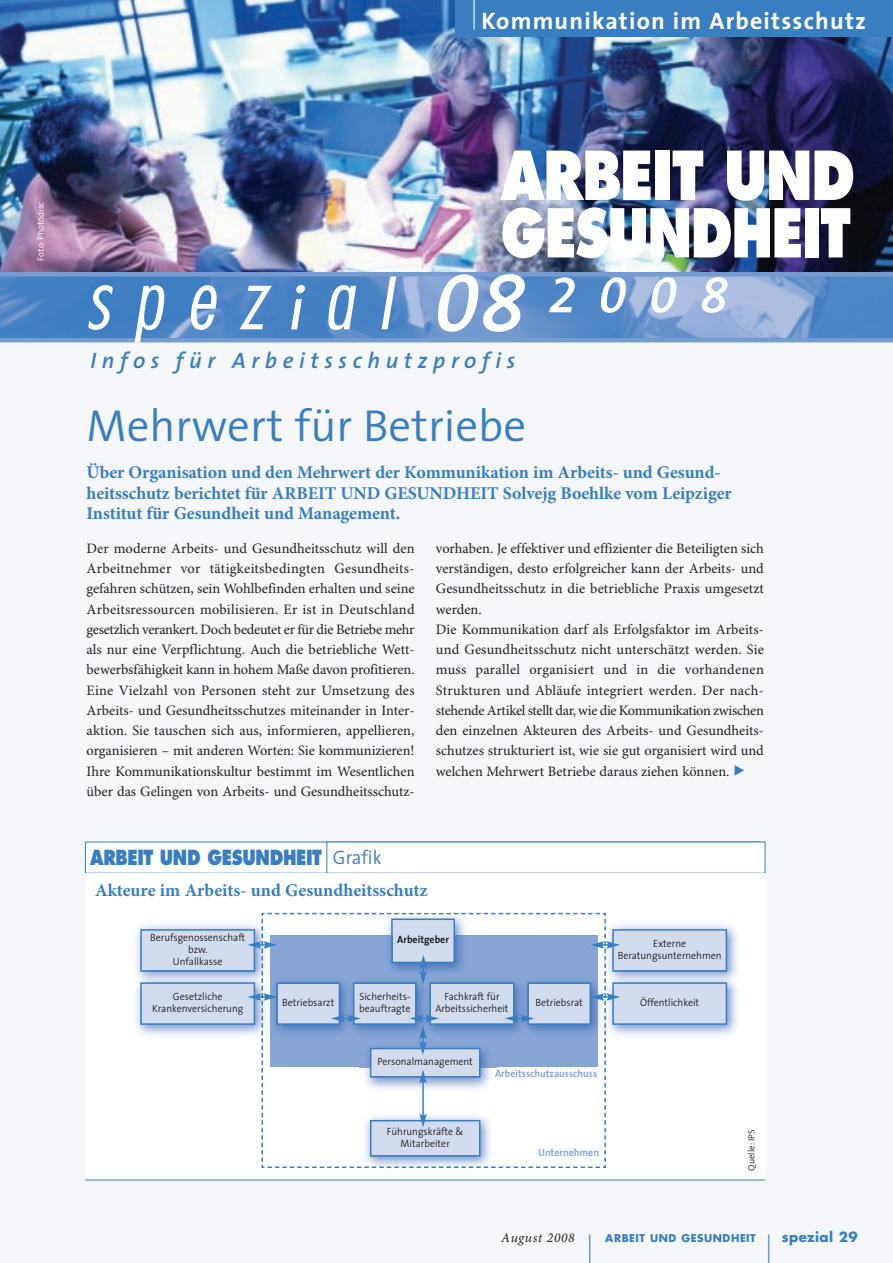
<style>
.page{position:relative;width:893px;height:1263px;background:#fff}
.page>*{position:absolute;margin:0;border:0;box-sizing:border-box;transform-origin:0 0}
.t1{font:italic 600 82.5px "BG Thesis";color:#fff}
.t2{font:800 65.55px "Futura";letter-spacing:-.025em;color:#fff;scale:.81 1}
.t3{font:800 65.4px "Futura";letter-spacing:-.03em;color:#fff;scale:.78 1}
.t4{font:300 45px "BG Thesis";color:#397ec1}
.t5{font:700 42px "BG Thesis";color:#397ec1;scale:.25 1}
.t6{font:700 24px "BG Thesis";letter-spacing:.05em;color:#fff}
.t7{font:italic 600 22.5px "BG Thesis";letter-spacing:.25em;color:#397ec1}
.t8{font:800 20.25px "Futura";letter-spacing:-.02em;color:#397ec1;scale:.81 1}
.t9{font:700 18px/20.2px "BG Minion";letter-spacing:-.005em;color:#397ec1}
.t10{font:14.4px/20.2px "BG Minion";color:#231f20;text-align:justify}
.t11{font:italic 13.5px "BG Minion";letter-spacing:.05em;color:#231f20}
.t12{font:700 13.5px "Futura";letter-spacing:.025em;color:#397ec1}
.t13{font:300 10.5px/12px "BG Thesis";color:#231f20;text-align:center;scale:.95 1}
.t14{font:700 10.5px "BG Thesis";color:#87a6d6;scale:.95 1}
.t15{font:700 10.5px "Futura";letter-spacing:.05em;color:#397ec1}
.t16{font:700 10.5px "BG Thesis";color:#231f20;scale:.95 1}
.t17{font:300 9px "BG Thesis";color:#fff}
.t18{font:300 9px "BG Thesis";color:#231f20}
.s1{font-family:"BG Thesis";font-weight:300;font-size:19.5px}
</style>
<div class="page">
<div style="left:0;top:327px;width:893px;height:936px;background:#f5f7fb"></div>
<img style="left:0;top:0;width:893px;height:272px">
<img style="left:0;top:277px;width:893px;height:61px">
<svg style="left:735px;top:765px;width:9px;height:11px"></svg>
<hr style="left:0;top:338px;width:893px;height:4px;background:#769bd0">
<div style="left:455px;top:0;width:438px;height:37px;background:#397ec1"></div>
<svg style="left:291px;top:285px;width:14px;height:44px"></svg>
<svg style="left:88px;top:285px;width:25px;height:45px"></svg>
<svg style="left:135px;top:285px;width:31px;height:57px"></svg>
<svg style="left:190px;top:285px;width:28px;height:45px"></svg>
<svg style="left:239px;top:286px;width:33px;height:43px"></svg>
<svg style="left:327px;top:285px;width:29px;height:45px"></svg>
<svg style="left:382px;top:277px;width:15px;height:52px"></svg>
<div style="left:0;top:272px;width:893px;height:5px;background:#769bd0"></div>
<svg style="left:549px;top:277px;width:179px;height:36px"></svg>
<div style="left:86px;top:842px;width:674px;height:31px;background:#fff"></div>
<div style="left:85px;top:873px;width:680px;height:306px;background:#fff"></div>
<hr style="left:85px;top:1179px;width:680px;height:1px;background:#397ec1">
<img style="left:136px;top:924px;width:111px;height:111px">
<div style="left:142px;top:931px;width:112px;height:39px;background:#d3dcef"></div>
<div style="left:140px;top:929px;width:115px;height:43px;border:2px solid #397ec1"></div>
<img style="left:136px;top:972px;width:111px;height:16px">
<div style="left:142px;top:984px;width:112px;height:39px;background:#d3dcef"></div>
<div style="left:140px;top:982px;width:115px;height:43px;border:2px solid #397ec1"></div>
<img style="left:620px;top:924px;width:117px;height:111px">
<div style="left:614px;top:931px;width:112px;height:39px;background:#d3dcef"></div>
<div style="left:612px;top:929px;width:115px;height:43px;border:2px solid #397ec1"></div>
<img style="left:620px;top:972px;width:117px;height:16px">
<div style="left:614px;top:984px;width:112px;height:39px;background:#d3dcef"></div>
<div style="left:612px;top:982px;width:115px;height:43px;border:2px solid #397ec1"></div>
<svg style="left:247px;top:912px;width:373px;height:256px"></svg>
<h3 class="t6" style="left:473px;top:12px;width:395px"><sup>|</sup> Kommunikation im Arbeitsschutz</h3>
<p class="t17" style="left:38px;top:261px;width:61px;rotate:-90deg">Foto: Photodisc</p>
<h2 class="t2" style="left:501px;top:147px;width:439px">ARBEIT UND</h2>
<h3 class="t3" style="left:501px;top:204px;width:450px">GESUNDHEIT</h3>
<h1 class="t1" style="left:435px;top:271px;width:92px">08</h1>
<h3 class="t7" style="left:90px;top:352px;width:426px">Infos für Arbeitsschutzprofis</h3>
<h3 class="t4" style="left:87px;top:411px;width:441px">Mehrwert für Betriebe</h3>
<p class="t9" style="left:87px;top:464px;width:647px">Über Organisation und den Mehrwert der Kommunikation im Arbeits- und Gesund&shy;heitsschutz berichtet für ARBEIT UND GESUNDHEIT Solvejg Boehlke vom Leipziger<br>Institut für Gesundheit und Management.</p>
<p class="t10" style="left:87px;top:539px;width:330px">Der moderne Arbeits- und Gesundheitsschutz will den Arbeitnehmer vor tätigkeitsbedingten Gesundheits&shy;gefahren schützen, sein Wohlbefinden erhalten und seine Arbeitsressourcen mobilisieren. Er ist in Deutschland gesetzlich verankert. Doch bedeutet er für die Betriebe mehr als nur eine Verpflichtung. Auch die betriebliche Wett&shy;bewerbsfähigkeit kann in hohem Maße davon profitieren.<br>Eine Vielzahl von Personen steht zur Umsetzung des Arbeits- und Gesundheitsschutzes miteinander in Inter&shy;aktion. Sie tauschen sich aus, informieren, appellieren, organisieren – mit anderen Worten: Sie kommunizieren!<br>Ihre Kommunikationskultur bestimmt im Wesentlichen über das Gelingen von Arbeits- und Gesundheitsschutz-</p>
<p class="t10" style="left:436px;top:539px;width:330px;text-align:left">vorhaben. Je effektiver und effizienter die Beteiligten sich verständigen, desto erfolgreicher kann der Arbeits- und Gesundheitsschutz in die betriebliche Praxis umgesetzt werden.<br>Die Kommunikation darf als Erfolgsfaktor im Arbeits&shy;und Gesundheitsschutz nicht unterschätzt werden. Sie muss parallel organisiert und in die vorhandenen Strukturen und Abläufe integriert werden. Der nach&shy;stehende Artikel stellt dar, wie die Kommunikation zwischen den einzelnen Akteuren des Arbeits- und Gesundheits&shy;schutzes strukturiert ist, wie sie gut organisiert wird und welchen Mehrwert Betriebe daraus ziehen können.</p>
<h3 class="t8" style="left:90px;top:849px;width:361px">ARBEIT UND GESUNDHEIT <span class="s1">Grafik</span></h3>
<p class="t9" style="left:95px;top:881px;width:334px">Akteure im Arbeits- und Gesundheitsschutz</p>
<p class="t13" style="left:150px;top:933px;width:102px">Berufsgenossenschaft bzw.<br>Unfallkasse</p>
<p class="t13" style="left:152px;top:992px;width:97px">Gesetzliche<br>Krankenversicherung</p>
<p class="t16" style="left:397px;top:936px;width:56px">Arbeitgeber</p>
<p class="t13" style="left:282px;top:998px;width:56px">Betriebsarzt</p>
<p class="t13" style="left:359px;top:992px;width:55px;text-align:left">Sicherheits&shy;beauftragte</p>
<p class="t13" style="left:435px;top:992px;width:79px">Fachkraft für<br>Arbeitssicherheit</p>
<p class="t13" style="left:535px;top:998px;width:51px">Betriebsrat</p>
<p class="t13" style="left:377px;top:1057px;width:102px">Personalmanagement</p>
<p class="t13" style="left:387px;top:1126px;width:82px">Führungskräfte &amp;<br>Mitarbeiter</p>
<p class="t14" style="left:495px;top:1069px;width:109px">Arbeitsschutzausschuss</p>
<p class="t14" style="left:538px;top:1148px;width:66px">Unternehmen</p>
<p class="t13" style="left:618px;top:939px;width:111px">Externe<br>Beratungsunternehmen</p>
<p class="t13" style="left:640px;top:998px;width:64px">Öffentlichkeit</p>
<p class="t18" style="left:748px;top:1170px;width:42px;rotate:-90deg">Quelle: IPS</p>
<p class="t11" style="left:501px;top:1233px;width:75px">August 2008</p>
<h3 class="t5" style="left:588px;top:1235px;width:13px">|</h3>
<p class="t15" style="left:605px;top:1233px;width:152px">ARBEIT UND GESUNDHEIT</p>
<h3 class="t5" style="left:767px;top:1235px;width:13px">|</h3>
<p class="t12" style="left:782px;top:1230px;width:77px">spezial 29</p>
</div>
